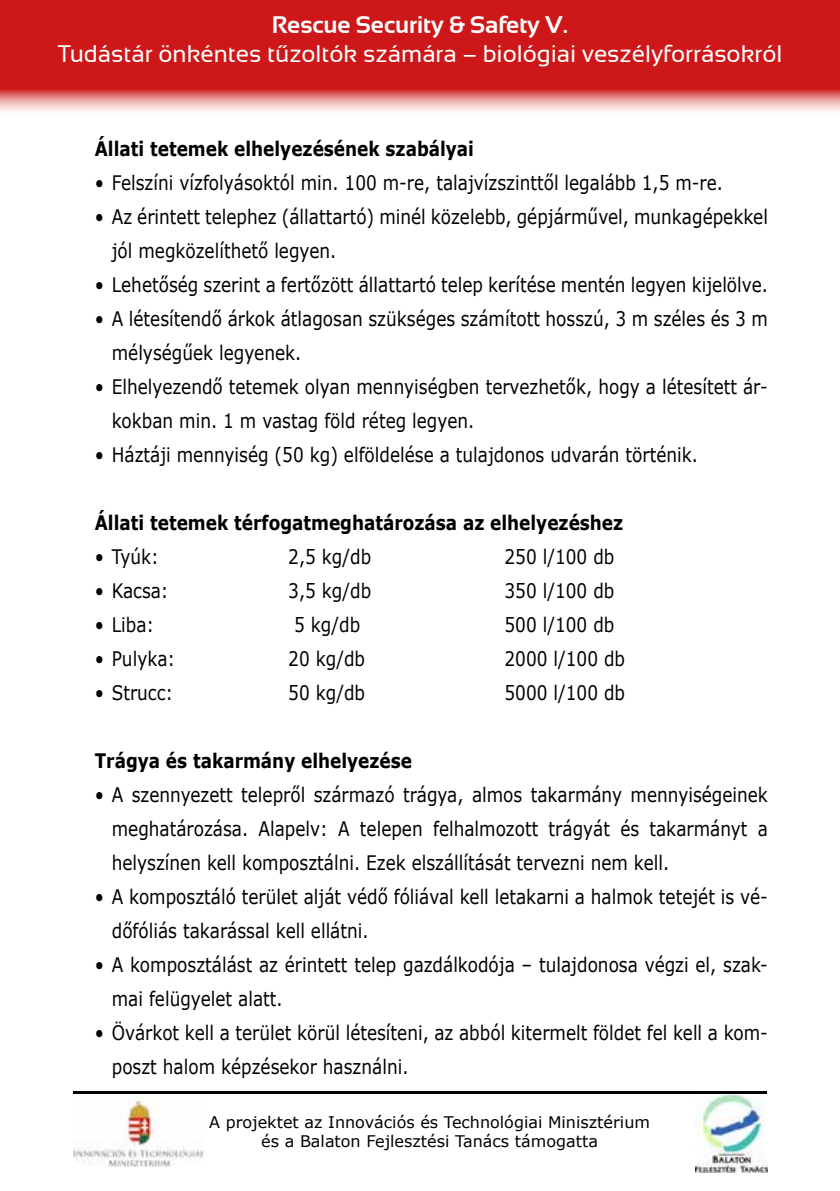
<style>
.page{position:relative;width:840px;height:1191px;background:#fff}
.page>*{position:absolute;margin:0;border:0;box-sizing:border-box;transform-origin:0 0}
.t1{font:24px "Sansation";color:#fff}
.t2{font:700 24px "Sansation";color:#fff}
.t3{font:20px/34px "Verdana";color:#000;scale:.84 1}
.t4{font:700 20px "Verdana";color:#000;scale:.84 1}
.t5{font:16px/19.2px "Verdana";color:#000;text-align:center}
</style>
<div class="page">
<img style="left:695px;top:1091px;width:72px;height:81px">
<img style="left:73px;top:1097px;width:130px;height:69px">
<hr style="left:73px;top:1091px;width:693px;height:2px;background:#000">
<svg style="left:0;top:0;width:839px;height:112px;background:#d23234"></svg>
<p class="t2" style="left:271px;top:12px;width:298px">Rescue Security &amp; Safety V.</p>
<p class="t1" style="left:58px;top:40px;width:726px">Tudástár önkéntes tűzoltók számára – biológiai veszélyforrásokról</p>
<p class="t4" style="left:95px;top:134px;width:452px">Állati tetemek elhelyezésének szabályai</p>
<p class="t3" style="left:95px;top:165px;width:749px">• Felszíni vízfolyásoktól min. 100 m-re, talajvízszinttől legalább 1,5 m-re.</p>
<p class="t3" style="left:112px;top:199px;width:782px;text-indent:-17px">• Az érintett telephez (állattartó) minél közelebb, gépjárművel, munkagépekkel jól megközelíthető legyen.</p>
<p class="t3" style="left:95px;top:267px;width:802px">• Lehetőség szerint a fertőzött állattartó telep kerítése mentén legyen kijelölve.</p>
<p class="t3" style="left:112px;top:301px;width:782px;text-indent:-17px">• A létesítendő árkok átlagosan szükséges számított hosszú, 3 m széles és 3 m mélységűek legyenek.</p>
<p class="t3" style="left:112px;top:369px;width:782px;text-indent:-17px">• Elhelyezendő tetemek olyan mennyiségben tervezhetők, hogy a létesített ár&shy;kokban min. 1 m vastag föld réteg legyen.</p>
<p class="t3" style="left:95px;top:437px;width:719px">• Háztáji mennyiség (50 kg) elföldelése a tulajdonos udvarán történik.</p>
<p class="t4" style="left:95px;top:508px;width:630px">Állati tetemek térfogatmeghatározása az elhelyezéshez</p>
<p class="t3" style="left:95px;top:539px;width:78px">• Tyúk:</p>
<p class="t3" style="left:288px;top:539px;width:100px">2,5 kg/db</p>
<p class="t3" style="left:504px;top:539px;width:132px">250 l/100 db</p>
<p class="t3" style="left:95px;top:573px;width:89px">• Kacsa:</p>
<p class="t3" style="left:288px;top:573px;width:100px">3,5 kg/db</p>
<p class="t3" style="left:504px;top:573px;width:132px">350 l/100 db</p>
<p class="t3" style="left:95px;top:607px;width:72px">• Liba:</p>
<p class="t3" style="left:294px;top:607px;width:80px">5 kg/db</p>
<p class="t3" style="left:504px;top:607px;width:132px">500 l/100 db</p>
<p class="t3" style="left:95px;top:641px;width:97px">• Pulyka:</p>
<p class="t3" style="left:288px;top:641px;width:93px">20 kg/db</p>
<p class="t3" style="left:504px;top:641px;width:145px">2000 l/100 db</p>
<p class="t3" style="left:95px;top:675px;width:95px">• Strucc:</p>
<p class="t3" style="left:288px;top:675px;width:93px">50 kg/db</p>
<p class="t3" style="left:504px;top:675px;width:145px">5000 l/100 db</p>
<p class="t4" style="left:95px;top:746px;width:379px">Trágya és takarmány elhelyezése</p>
<p class="t3" style="left:112px;top:777px;width:782px;text-align:justify;text-indent:-17px">• A szennyezett telepről származó trágya, almos takarmány mennyiségeinek meghatározása. Alapelv: A telepen felhalmozott trágyát és takarmányt a helyszínen kell komposztálni. Ezek elszállítását tervezni nem kell.</p>
<p class="t3" style="left:112px;top:879px;width:782px;text-indent:-17px">• A komposztáló terület alját védő fóliával kell letakarni a halmok tetejét is vé&shy;dőfóliás takarással kell ellátni.</p>
<p class="t3" style="left:112px;top:947px;width:782px;text-indent:-17px">• A komposztálást az érintett telep gazdálkodója – tulajdonosa végzi el, szak&shy;mai felügyelet alatt.</p>
<p class="t3" style="left:112px;top:1015px;width:782px;text-indent:-17px">• Övárkot kell a terület körül létesíteni, az abból kitermelt földet fel kell a kom&shy;poszt halom képzésekor használni.</p>
<p class="t5" style="left:209px;top:1112px;width:442px">A projektet az Innovációs és Technológiai Minisztérium és a Balaton Fejlesztési Tanács támogatta</p>
</div>
